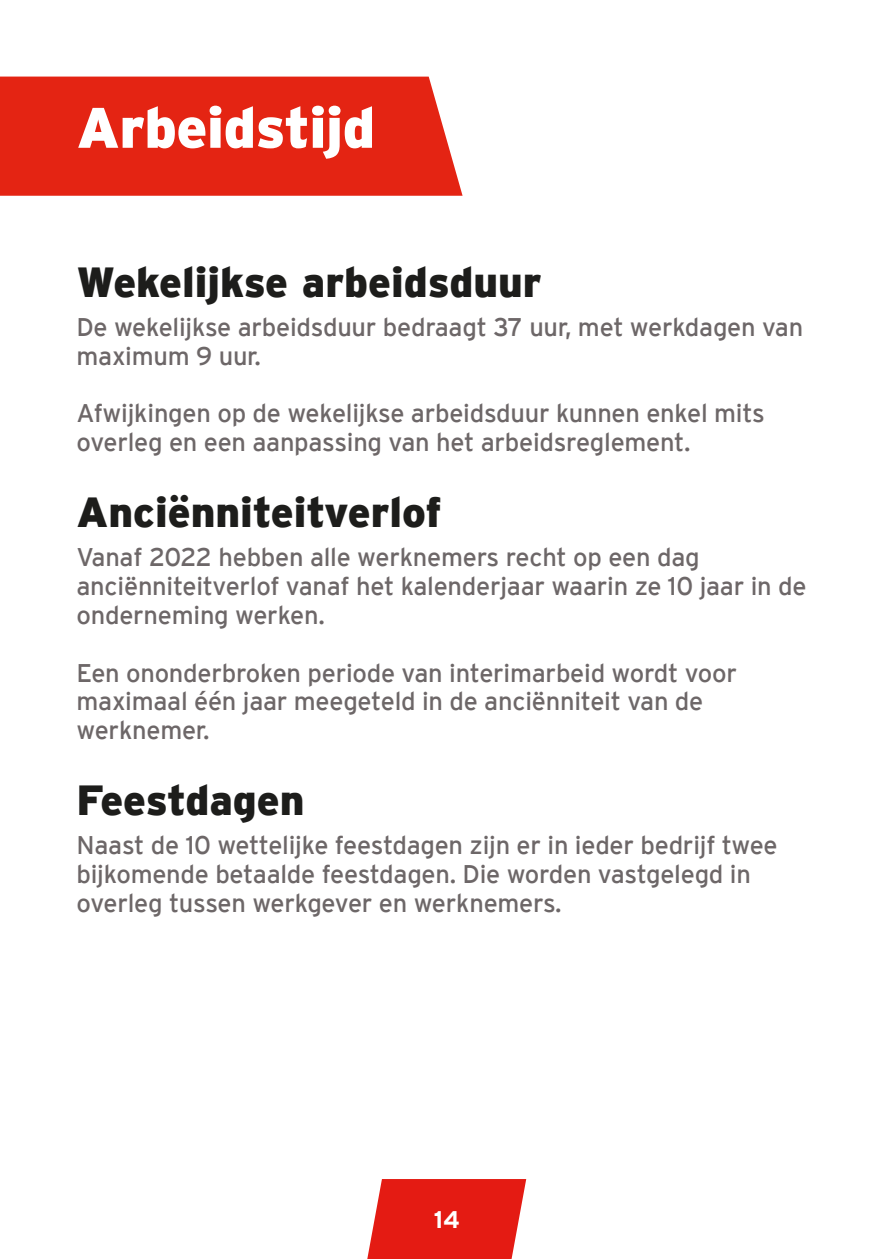
<style>
.page{position:relative;width:893px;height:1259px;background:#fff}
.page>*{position:absolute;margin:0;border:0;box-sizing:border-box;transform-origin:0 0}
.t1{font:900 57px "Interstate";letter-spacing:-.01em;color:#fff}
.t2{font:900 42px "Interstate";color:#1d1d1b}
.t3{font:25.5px/28.8px "Interstate";letter-spacing:-.01em;color:#6d6768}
.t4{font:700 24px "Interstate";color:#fff}
</style>
<div class="page">
<div style="left:0;top:77px;width:463px;height:119px;background:#e42413"></div>
<svg style="left:367px;top:1179px;width:159px;height:80px;background:#e63028"></svg>
<h1 class="t1" style="left:77px;top:95px;width:300px">Arbeidstijd</h1>
<h2 class="t2" style="left:77px;top:258px;width:467px">Wekelijkse arbeidsduur</h2>
<p class="t3" style="left:77px;top:312px;width:728px">De wekelijkse arbeidsduur bedraagt 37 uur, met werkdagen van maximum 9 uur.</p>
<p class="t3" style="left:77px;top:399px;width:690px">Afwijkingen op de wekelijkse arbeidsduur kunnen enkel mits overleg en een aanpassing van het arbeidsreglement.</p>
<h2 class="t2" style="left:77px;top:488px;width:367px">Anciënniteitverlof</h2>
<p class="t3" style="left:77px;top:543px;width:731px">Vanaf 2022 hebben alle werknemers recht op een dag anciënniteitverlof vanaf het kalenderjaar waarin ze 10 jaar in de onderneming werken.</p>
<p class="t3" style="left:77px;top:658px;width:662px">Een ononderbroken periode van interimarbeid wordt voor maximaal één jaar meegeteld in de anciënniteit van de werknemer.</p>
<h2 class="t2" style="left:77px;top:776px;width:229px">Feestdagen</h2>
<p class="t3" style="left:77px;top:831px;width:703px">Naast de 10 wettelijke feestdagen zijn er in ieder bedrijf twee bijkomende betaalde feestdagen. Die worden vastgelegd in overleg tussen werkgever en werknemers.</p>
<p class="t4" style="left:434px;top:1206px;width:27px">14</p>
</div>
